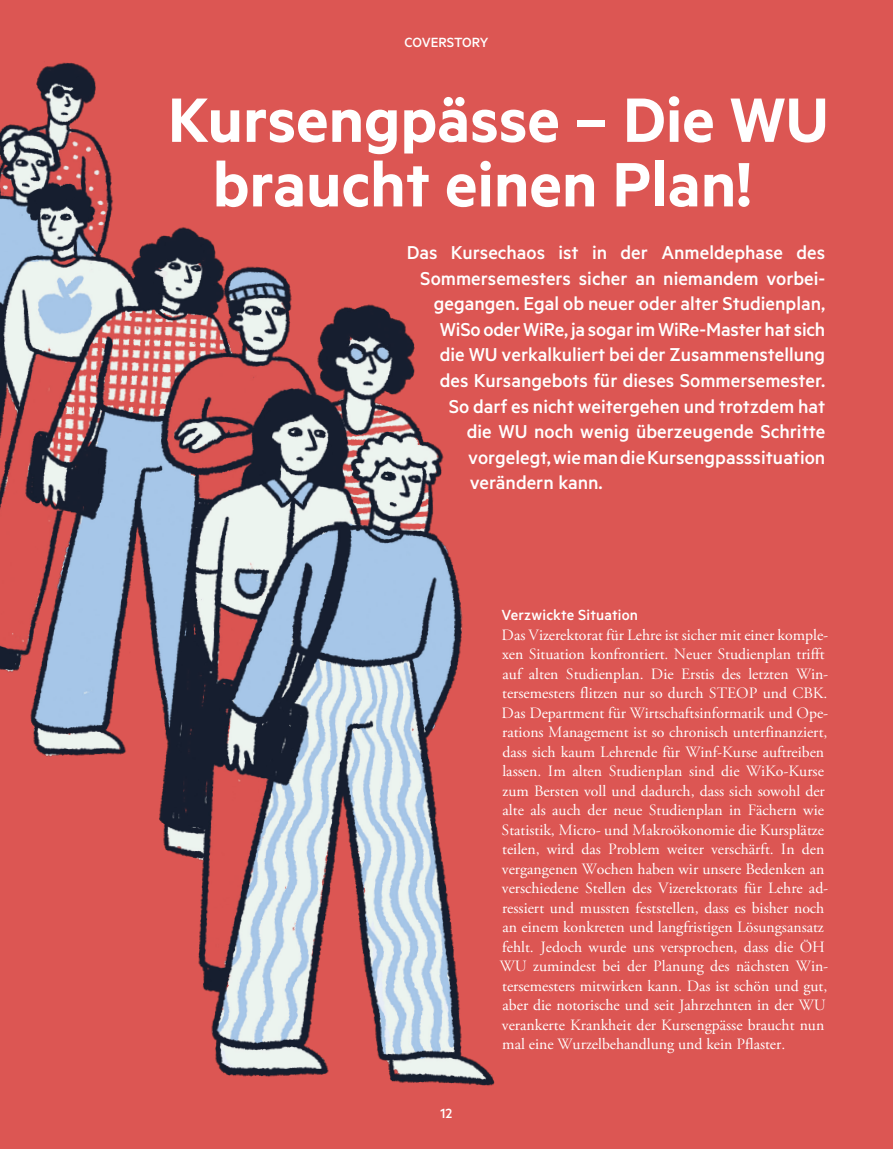
<style>
.page{position:relative;width:893px;height:1149px;background:#fff}
.page>*{position:absolute;margin:0;border:0;box-sizing:border-box;transform-origin:0 0}
.Headline_groß_Metric_Semibold{font:600 70.5px/64.5px "Metric";color:#fff;text-align:center}
.Subheadline_Story_Metric_Medium{font:500 21px "Metric";color:#fff}
.Interview_Fragen_Metric_Medium{font:500 16.5px "Metric";letter-spacing:.01em;color:#fff}
.Fließtext_Block_Garamond_Regular{font:15.75px/19.5px "Adobe Garamond Pro";color:#fff}
.Kategorie_Metric_Medium{font:500 15px "Metric";letter-spacing:-.005em;color:#fff}
.Pagina{font:500 15px "Metric";color:#fff}
</style>
<div class="page">
<div style="left:0;top:0;width:893px;height:1148px;background:#dc5653"></div>
<img style="left:0;top:62px;width:495px;height:1024px">
<p class="Kategorie_Metric_Medium" style="left:404px;top:33px;width:86px">COVERSTORY</p>
<p class="Headline_groß_Metric_Semibold" style="left:168px;top:85px;width:662px">Kursengpässe – Die WU braucht einen Plan!</p>
<p class="Subheadline_Story_Metric_Medium" style="left:407px;top:240px;width:420px">Das Kursechaos ist in der Anmeldephase des</p>
<p class="Subheadline_Story_Metric_Medium" style="left:420px;top:266px;width:407px">Sommersemesters sicher an niemandem vorbei-</p>
<p class="Subheadline_Story_Metric_Medium" style="left:434px;top:291px;width:393px">gegangen. Egal ob neuer oder alter Studienplan,</p>
<p class="Subheadline_Story_Metric_Medium" style="left:440px;top:317px;width:387px">WiSo oder WiRe, ja sogar im WiRe-Master hat sich</p>
<p class="Subheadline_Story_Metric_Medium" style="left:440px;top:342px;width:387px">die WU verkalkuliert bei der Zusammenstellung</p>
<p class="Subheadline_Story_Metric_Medium" style="left:440px;top:368px;width:387px">des Kursangebots für dieses Sommersemester.</p>
<p class="Subheadline_Story_Metric_Medium" style="left:449px;top:393px;width:378px">So darf es nicht weitergehen und trotzdem hat</p>
<p class="Subheadline_Story_Metric_Medium" style="left:467px;top:419px;width:360px">die WU noch wenig überzeugende Schritte</p>
<p class="Subheadline_Story_Metric_Medium" style="left:468px;top:444px;width:358px">vorgelegt, wie man die Kursengpasssituation</p>
<p class="Subheadline_Story_Metric_Medium" style="left:470px;top:470px;width:134px">verändern kann.</p>
<p class="Pagina" style="left:441px;top:1103px;width:13px">12</p>
<p class="Interview_Fragen_Metric_Medium" style="left:502px;top:605px;width:138px">Verzwickte Situation</p>
<p class="Fließtext_Block_Garamond_Regular" style="left:500px;top:625px;width:330px">Das Vizerektorat für Lehre ist sicher mit einer komple&shy;xen Situation konfrontiert. Neuer Studienplan trifft auf alten Studienplan. Die Erstis des letzten Win&shy;tersemesters flitzen nur so durch STEOP und CBK.<br>Das Department für Wirtschaftsinformatik und Ope&shy;rations Management ist so chronisch unterfinanziert, dass sich kaum Lehrende für Winf-Kurse auftreiben lassen. Im alten Studienplan sind die WiKo-Kurse zum Bersten voll und dadurch, dass sich sowohl der alte als auch der neue Studienplan in Fächern wie Statistik, Micro- und Makroökonomie die Kursplätze teilen, wird das Problem weiter verschärft. In den vergangenen Wochen haben wir unsere Bedenken an verschiedene Stellen des Vizerektorats für Lehre ad&shy;ressiert und mussten feststellen, dass es bisher noch an einem konkreten und langfristigen Lösungsansatz fehlt. Jedoch wurde uns versprochen, dass die ÖH WU zumindest bei der Planung des nächsten Win&shy;tersemesters mitwirken kann. Das ist schön und gut, aber die notorische und seit Jahrzehnten in der WU verankerte Krankheit der Kursengpässe braucht nun mal eine Wurzelbehandlung und kein Pflaster.</p>
</div>
